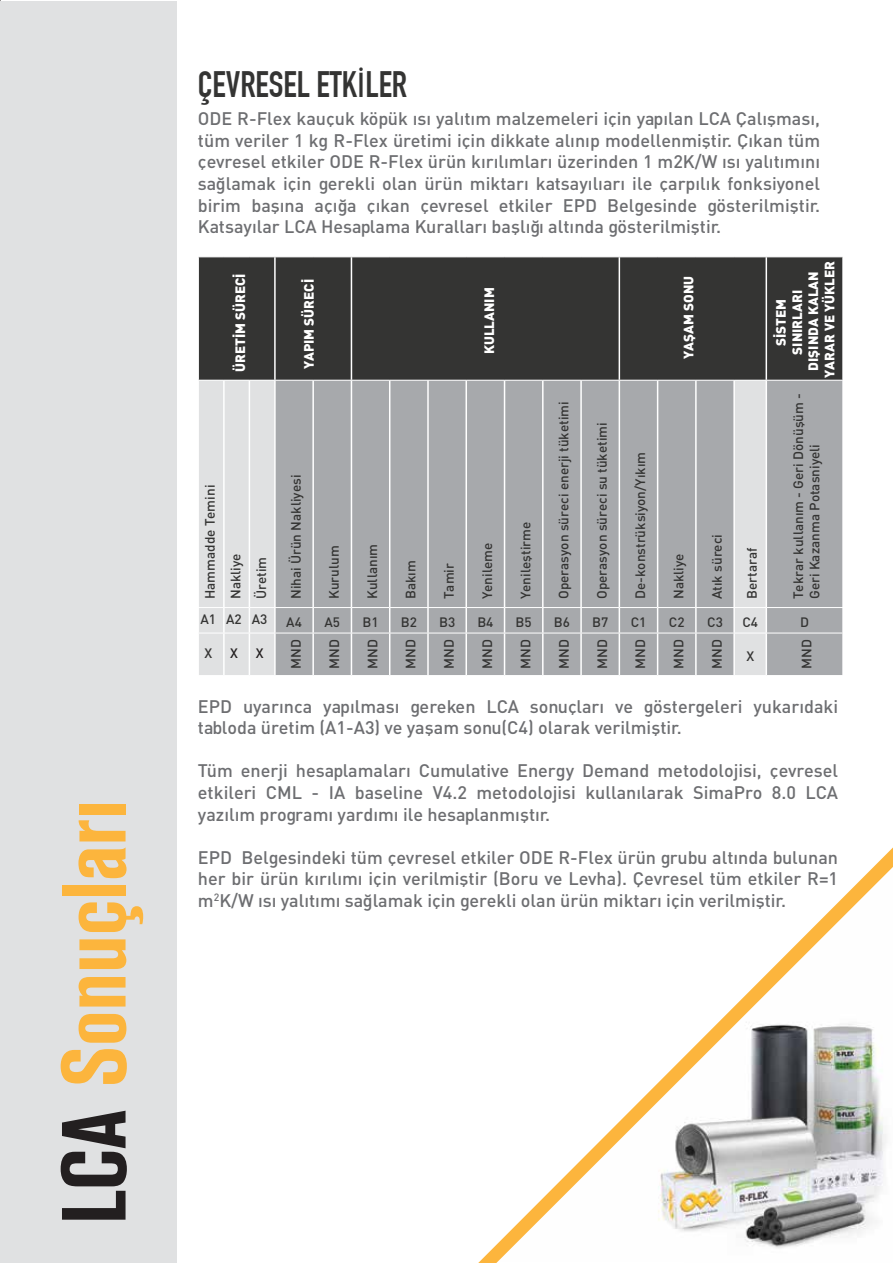
<style>
.page{position:relative;width:893px;height:1263px;background:#fff}
.page>*{position:absolute;margin:0;border:0;box-sizing:border-box;transform-origin:0 0}
.t1{font:90px "Akzidenz Grotesk BE Bol Cn Ti";color:#fcb53d}
.t2{font:700 36px "DIN Condensed";color:#343433}
.t3{font:18px/21.6px "DIN Medium Tr";color:#6d6e71;text-align:justify}
.t4{font:13.5px/25.7px "DIN Medium Tr";color:#343433}
.t5{font:13.5px/16.2px "DIN Black Tr";color:#fff;text-align:center}
.t6{font:13.5px "DIN Medium Tr";color:#231f20}
.s1{color:#231f20}
.s2{font-family:"Myriad Pro";font-weight:400}
</style>
<div class="page">
<hr style="left:0;top:0;width:1px;height:1263px;background:#231f20">
<svg style="left:478px;top:847px;width:415px;height:416px"></svg>
<div style="left:0;top:1px;width:176px;height:1262px;background:#e0e1e2"></div>
<div style="left:199px;top:257px;width:643px;height:123px;background:#343433"></div>
<div style="left:352px;top:381px;width:490px;height:294px;background:#a7a9ac"></div>
<hr style="left:274px;top:257px;width:2px;height:123px;background:#fff">
<hr style="left:351px;top:257px;width:1px;height:123px;background:#fff">
<hr style="left:619px;top:257px;width:1px;height:123px;background:#fff">
<hr style="left:766px;top:257px;width:1px;height:123px;background:#fff">
<hr style="left:389px;top:381px;width:1px;height:226px;background:#fff">
<hr style="left:427px;top:381px;width:2px;height:226px;background:#fff">
<hr style="left:465px;top:381px;width:2px;height:226px;background:#fff">
<hr style="left:504px;top:381px;width:1px;height:226px;background:#fff">
<hr style="left:542px;top:381px;width:2px;height:226px;background:#fff">
<hr style="left:580px;top:381px;width:2px;height:226px;background:#fff">
<hr style="left:619px;top:381px;width:1px;height:226px;background:#fff">
<hr style="left:657px;top:381px;width:1px;height:226px;background:#fff">
<hr style="left:695px;top:381px;width:2px;height:226px;background:#fff">
<hr style="left:733px;top:381px;width:2px;height:226px;background:#fff">
<svg style="left:389px;top:608px;width:1px;height:25px"></svg>
<hr style="left:427px;top:608px;width:2px;height:25px;background:#fff">
<hr style="left:465px;top:608px;width:2px;height:25px;background:#fff">
<svg style="left:504px;top:608px;width:1px;height:25px"></svg>
<hr style="left:542px;top:608px;width:2px;height:25px;background:#fff">
<hr style="left:580px;top:608px;width:2px;height:25px;background:#fff">
<svg style="left:619px;top:608px;width:1px;height:25px"></svg>
<svg style="left:657px;top:608px;width:1px;height:25px"></svg>
<hr style="left:695px;top:608px;width:2px;height:25px;background:#fff">
<hr style="left:733px;top:608px;width:2px;height:25px;background:#fff">
<div style="left:735px;top:381px;width:32px;height:294px;background:#e0e1e2"></div>
<hr style="left:389px;top:633px;width:1px;height:42px;background:#fff">
<hr style="left:427px;top:633px;width:2px;height:42px;background:#fff">
<hr style="left:465px;top:633px;width:2px;height:42px;background:#fff">
<hr style="left:504px;top:633px;width:1px;height:42px;background:#fff">
<hr style="left:542px;top:633px;width:2px;height:42px;background:#fff">
<hr style="left:580px;top:633px;width:2px;height:42px;background:#fff">
<hr style="left:619px;top:633px;width:1px;height:42px;background:#fff">
<hr style="left:657px;top:633px;width:1px;height:42px;background:#fff">
<hr style="left:695px;top:633px;width:2px;height:42px;background:#fff">
<hr style="left:733px;top:633px;width:2px;height:42px;background:#fff">
<hr style="left:766px;top:633px;width:1px;height:42px;background:#fff">
<svg style="left:199px;top:256px;width:76px;height:1px"></svg>
<hr style="left:351px;top:607px;width:39px;height:1px;background:#fff">
<hr style="left:390px;top:607px;width:38px;height:1px;background:#fff">
<hr style="left:428px;top:607px;width:38px;height:1px;background:#fff">
<hr style="left:466px;top:607px;width:38px;height:1px;background:#fff">
<hr style="left:504px;top:607px;width:39px;height:1px;background:#fff">
<hr style="left:543px;top:607px;width:38px;height:1px;background:#fff">
<hr style="left:581px;top:607px;width:38px;height:1px;background:#fff">
<hr style="left:619px;top:607px;width:39px;height:1px;background:#fff">
<hr style="left:658px;top:607px;width:38px;height:1px;background:#fff">
<hr style="left:696px;top:607px;width:38px;height:1px;background:#fff">
<hr style="left:734px;top:607px;width:32px;height:1px;background:#fff">
<hr style="left:766px;top:607px;width:77px;height:1px;background:#fff">
<svg style="left:842px;top:608px;width:1px;height:25px"></svg>
<hr style="left:351px;top:633px;width:39px;height:1px;background:#fff">
<hr style="left:390px;top:633px;width:38px;height:1px;background:#fff">
<hr style="left:428px;top:633px;width:38px;height:1px;background:#fff">
<hr style="left:466px;top:633px;width:38px;height:1px;background:#fff">
<hr style="left:504px;top:633px;width:39px;height:1px;background:#fff">
<hr style="left:543px;top:633px;width:38px;height:1px;background:#fff">
<hr style="left:581px;top:633px;width:38px;height:1px;background:#fff">
<hr style="left:619px;top:633px;width:39px;height:1px;background:#fff">
<hr style="left:658px;top:633px;width:38px;height:1px;background:#fff">
<hr style="left:696px;top:633px;width:38px;height:1px;background:#fff">
<hr style="left:734px;top:633px;width:32px;height:1px;background:#fff">
<hr style="left:766px;top:633px;width:77px;height:1px;background:#fff">
<svg style="left:199px;top:380px;width:153px;height:295px;background:#c6c7c9"></svg>
<h1 class="t1" style="left:43px;top:1224px;width:425px;rotate:-90deg"><span class="s1">LCA</span> Sonuçları</h1>
<h2 class="t2" style="left:198px;top:64px;width:211px">ÇEVRESEL ETK<span class="s2">İ</span>LER</h2>
<p class="t3" style="left:198px;top:107px;width:624px">ODE R-Flex kauçuk köpük ısı yalıtım malzemeleri için yapılan LCA Çalışması, tüm veriler 1 kg R-Flex üretimi için dikkate alınıp modellenmiştir. Çıkan tüm çevresel etkiler ODE R-Flex ürün kırılımları üzerinden 1 m2K/W ısı yalıtımını sağlamak için gerekli olan ürün miktarı katsayılıarı ile çarpılık fonksiyonel birim başına açığa çıkan çevresel etkiler EPD Belgesinde gösterilmiştir.<br>Katsayılar LCA Hesaplama Kuralları başlığı altında gösterilmiştir.</p>
<p class="t5" style="left:232px;top:372px;width:100px;rotate:-90deg">ÜRETİM SÜRECİ</p>
<p class="t5" style="left:300px;top:369px;width:92px;rotate:-90deg">YAPIM SÜRECİ</p>
<p class="t5" style="left:480px;top:354px;width:69px;rotate:-90deg">KULLANIM</p>
<p class="t5" style="left:680px;top:359px;width:84px;rotate:-90deg">YAŞAM SONU</p>
<p class="t4" style="left:197px;top:599px;width:116px;rotate:-90deg">Hammadde Temini<br>Nakliye<br>Üretim</p>
<p class="t4" style="left:283px;top:599px;width:126px;rotate:-90deg">Nihai Ürün Nakliyesi</p>
<p class="t4" style="left:321px;top:599px;width:55px;rotate:-90deg">Kurulum</p>
<p class="t4" style="left:359px;top:599px;width:57px;rotate:-90deg">Kullanım</p>
<p class="t4" style="left:397px;top:599px;width:40px;rotate:-90deg">Bakım</p>
<p class="t4" style="left:436px;top:599px;width:38px;rotate:-90deg">Tamir</p>
<p class="t4" style="left:474px;top:599px;width:58px;rotate:-90deg">Yenileme</p>
<p class="t4" style="left:512px;top:599px;width:79px;rotate:-90deg">Yenileştirme</p>
<p class="t4" style="left:550px;top:599px;width:199px;rotate:-90deg">Operasyon süreci enerji tüketimi</p>
<p class="t4" style="left:589px;top:599px;width:178px;rotate:-90deg">Operasyon süreci su tüketimi</p>
<p class="t4" style="left:627px;top:599px;width:149px;rotate:-90deg">De-konstrüksiyon/Yıkım</p>
<p class="t4" style="left:665px;top:599px;width:47px;rotate:-90deg">Nakliye</p>
<p class="t4" style="left:704px;top:599px;width:66px;rotate:-90deg">Atık süreci</p>
<p class="t4" style="left:739px;top:599px;width:53px;rotate:-90deg">Bertaraf</p>
<p class="t5" style="left:772px;top:378px;width:118px;rotate:-90deg">SİSTEM<br>SINIRLARI<br>DIŞINDA KALAN<br>YARAR VE YÜKLER</p>
<p class="t4" style="left:790px;top:599px;width:207px;line-height:16.2px;rotate:-90deg">Tekrar kullanım - Geri Dönüşüm -<br>Geri Kazanma Potasniyeli</p>
<p class="t4" style="left:200px;top:606px;width:68px">A1 A2 A3</p>
<p class="t4" style="left:286px;top:609px;width:17px">A4</p>
<p class="t4" style="left:324px;top:609px;width:17px">A5</p>
<p class="t4" style="left:363px;top:609px;width:18px">B1</p>
<p class="t4" style="left:401px;top:609px;width:18px">B2</p>
<p class="t4" style="left:439px;top:609px;width:18px">B3</p>
<p class="t4" style="left:477px;top:609px;width:18px">B4</p>
<p class="t4" style="left:516px;top:609px;width:18px">B5</p>
<p class="t4" style="left:554px;top:609px;width:18px">B6</p>
<p class="t4" style="left:592px;top:609px;width:18px">B7</p>
<p class="t4" style="left:631px;top:609px;width:17px">C1</p>
<p class="t4" style="left:669px;top:609px;width:17px">C2</p>
<p class="t4" style="left:707px;top:609px;width:17px">C3</p>
<p class="t4" style="left:742px;top:609px;width:17px">C4</p>
<p class="t4" style="left:800px;top:609px;width:10px">D</p>
<p class="t4" style="left:204px;top:640px;width:9px">X</p>
<p class="t6" style="left:230px;top:645px;width:9px">X</p>
<p class="t6" style="left:256px;top:645px;width:9px">X</p>
<p class="t4" style="left:283px;top:669px;width:31px;rotate:-90deg">MND</p>
<p class="t4" style="left:321px;top:669px;width:31px;rotate:-90deg">MND</p>
<p class="t4" style="left:359px;top:669px;width:31px;rotate:-90deg">MND</p>
<p class="t4" style="left:397px;top:669px;width:31px;rotate:-90deg">MND</p>
<p class="t4" style="left:436px;top:669px;width:31px;rotate:-90deg">MND</p>
<p class="t4" style="left:474px;top:669px;width:31px;rotate:-90deg">MND</p>
<p class="t4" style="left:512px;top:669px;width:31px;rotate:-90deg">MND</p>
<p class="t4" style="left:551px;top:669px;width:31px;rotate:-90deg">MND</p>
<p class="t4" style="left:589px;top:669px;width:31px;rotate:-90deg">MND</p>
<p class="t4" style="left:627px;top:669px;width:31px;rotate:-90deg">MND</p>
<p class="t4" style="left:665px;top:669px;width:31px;rotate:-90deg">MND</p>
<p class="t4" style="left:704px;top:669px;width:31px;rotate:-90deg">MND</p>
<p class="t4" style="left:746px;top:643px;width:9px">X</p>
<p class="t4" style="left:793px;top:669px;width:31px;rotate:-90deg">MND</p>
<p class="t3" style="left:198px;top:695px;width:642px">EPD uyarınca yapılması gereken LCA sonuçları ve göstergeleri yukarıdaki tabloda üretim (A1-A3) ve yaşam sonu(C4) olarak verilmiştir.</p>
<p class="t3" style="left:198px;top:759px;width:642px">Tüm enerji hesaplamaları Cumulative Energy Demand metodolojisi, çevresel etkileri CML - IA baseline V4.2 metodolojisi kullanılarak SimaPro 8.0 LCA yazılım programı yardımı ile hesaplanmıştır.</p>
<p class="t3" style="left:198px;top:846px;width:642px">EPD Belgesindeki tüm çevresel etkiler ODE R-Flex ürün grubu altında bulunan her bir ürün kırılımı için verilmiştir (Boru ve Levha). Çevresel tüm etkiler R=1 m<sup>2</sup>K/W ısı yalıtımı sağlamak için gerekli olan ürün miktarı için verilmiştir.</p>
</div>
